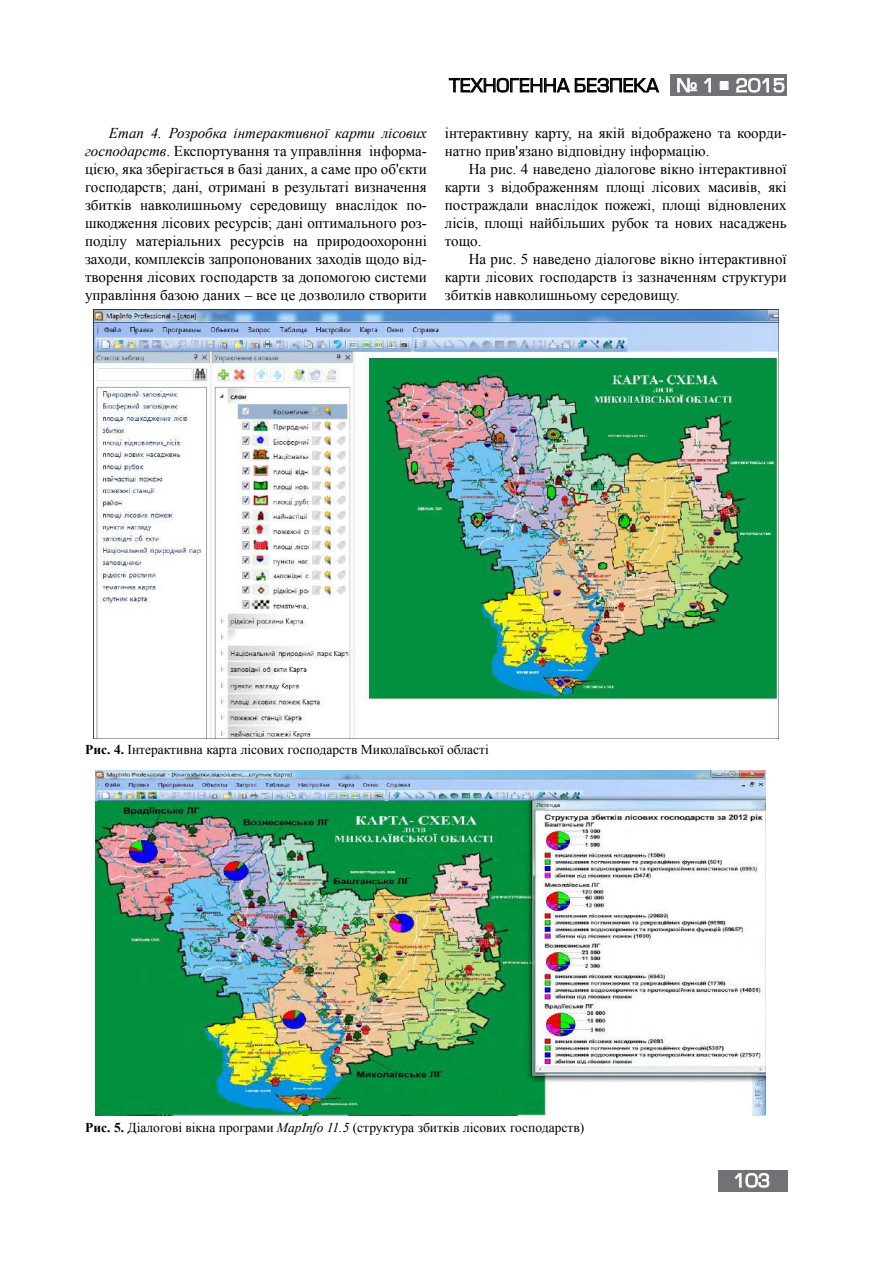
<style>
.page{position:relative;width:893px;height:1263px;background:#fff}
.page>*{position:absolute;margin:0;border:0;box-sizing:border-box;transform-origin:0 0}
.t1{font:18px "Europe";color:#000}
.t2{font:18px "Europe";color:#fff}
.t3{font:15px/18px "Times New Roman";color:#000;text-align:justify}
.t4{font:13.5px "Times New Roman";color:#000}
.s1{font-style:italic}
.s2{font-weight:700}
</style>
<div class="page">
<div style="left:670px;top:75px;width:116px;height:21px;background:#717275"></div>
<div style="left:718px;top:1170px;width:69px;height:21px;background:#717275"></div>
<svg style="left:677px;top:78px;width:34px;height:15px"></svg>
<div style="left:720px;top:81px;width:8px;height:9px;border:1px solid #fff"></div>
<svg style="left:736px;top:77px;width:49px;height:16px"></svg>
<svg style="left:734px;top:1173px;width:36px;height:15px"></svg>
<svg style="left:448px;top:77px;width:212px;height:16px"></svg>
<img style="left:95px;top:771px;width:670px;height:345px">
<img style="left:93px;top:310px;width:686px;height:429px">
<p class="t1" style="left:449px;top:76px;width:211px">ТЕХНОГЕННА БЕЗПЕКА</p>
<p class="t2" style="left:676px;top:76px;width:110px">№ 1 ■ 2015</p>
<p class="t3" style="left:85px;top:124px;width:343px;text-indent:24px"><span class="s1">Етап 4. Розробка інтерактивної карти лісових господарств</span>. Експортування та управління інформа&shy;цією, яка зберігається в базі даних, а саме про об'єкти господарств; дані, отримані в результаті визначення збитків навколишньому середовищу внаслідок по&shy;шкодження лісових ресурсів; дані оптимального роз&shy;поділу матеріальних ресурсів на природоохоронні заходи, комплексів запропонованих заходів щодо від&shy;творення лісових господарств за допомогою системи управління базою даних – все це дозволило створити</p>
<p class="t3" style="left:445px;top:124px;width:343px">інтерактивну карту, на якій відображено та коорди&shy;натно прив'язано відповідну інформацію.</p>
<p class="t3" style="left:445px;top:160px;width:343px;text-indent:24px">На рис. 4 наведено діалогове вікно інтерактивної карти з відображенням площі лісових масивів, які постраждали внаслідок пожежі, площі відновлених лісів, площі найбільших рубок та нових насаджень тощо.</p>
<p class="t3" style="left:445px;top:250px;width:343px;text-indent:24px">На рис. 5 наведено діалогове вікно інтерактивної карти лісових господарств із зазначенням структури збитків навколишньому середовищу.</p>
<p class="t4" style="left:85px;top:741px;width:405px"><span class="s2">Рис. 4.</span> Інтерактивна карта лісових господарств Миколаївської області</p>
<p class="t4" style="left:85px;top:1119px;width:500px"><span class="s2">Рис. 5.</span> Діалогові вікна програми <span class="s1">MapInfo 11.5</span> (структура збитків лісових господарств)</p>
<p class="t2" style="left:733px;top:1171px;width:39px">103</p>
</div>
